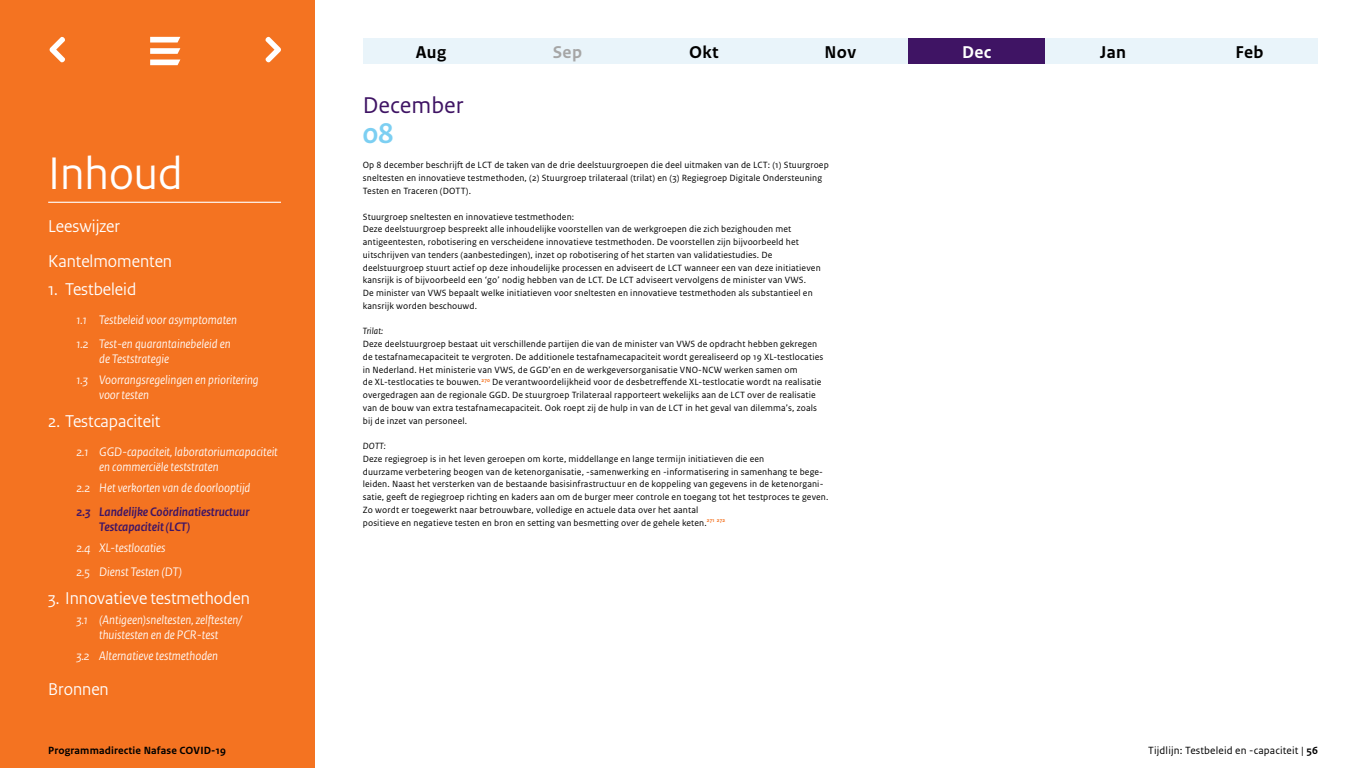
<style>
.page{position:relative;width:1366px;height:768px;background:#fff}
.page>*{position:absolute;margin:0;border:0;box-sizing:border-box;transform-origin:0 0}
.Kop_1{font:48px "Rijksoverheid Sans Heading";color:#fff}
.Plat{font:700 30px "Rijksoverheid Sans Heading";color:#7ccff2}
.Maand{font:24px "Rijksoverheid Sans Text";color:#3f1464}
.Kop_2_genummerd-1a{font:18px "Rijksoverheid Sans Heading";color:#fff}
.Kop_2{font:18px "Rijksoverheid Sans Heading";color:#fff}
.Maand_Zwart{font:700 18px "Rijksoverheid Sans Text";letter-spacing:.015em;color:#000}
.Maand_Grijs{font:700 18px "Rijksoverheid Sans Text";color:#a6a6a6}
.Maand_Wit{font:700 18px "Rijksoverheid Sans Text";color:#fff}
.Kop_2_subnummer{font:italic 13px/15px "Rijksoverheid Sans Heading";color:#fff}
.Kop_2_subnummer_Paar{font:italic 700 13px/15px "Rijksoverheid Sans Heading";color:#3f1464}
.t1{font:11px "Rijksoverheid Sans Text";letter-spacing:.015em;color:#000}
.t2{font:700 11px "Rijksoverheid Sans Text";letter-spacing:.015em;color:#000}
.Plat-2{font:9.5px/12.8px "Rijksoverheid Sans Text";letter-spacing:.015em;color:#000}
.s1{font-style:italic}
.s2{font-weight:700}
</style>
<div class="page">
<div style="left:0;top:0;width:315px;height:768px;background:#f47321"></div>
<hr style="left:48px;top:202px;width:233px;height:1px;background:#fff">
<svg style="left:150px;top:37px;width:30px;height:17px"></svg>
<svg style="left:150px;top:60px;width:30px;height:5px"></svg>
<svg style="left:49px;top:36px;width:16px;height:27px"></svg>
<svg style="left:265px;top:36px;width:16px;height:27px"></svg>
<div style="left:363px;top:38px;width:136px;height:26px;background:#e9f4fa"></div>
<div style="left:499px;top:38px;width:137px;height:26px;background:#e9f4fa"></div>
<div style="left:636px;top:38px;width:136px;height:26px;background:#e9f4fa"></div>
<div style="left:772px;top:38px;width:137px;height:26px;background:#e9f4fa"></div>
<div style="left:909px;top:38px;width:136px;height:26px;background:#3f1464"></div>
<div style="left:1045px;top:38px;width:136px;height:26px;background:#e9f4fa"></div>
<div style="left:1181px;top:38px;width:137px;height:26px;background:#e9f4fa"></div>
<h1 class="Kop_1" style="left:48px;top:146px;width:136px">Inhoud</h1>
<h2 class="Kop_2" style="left:48px;top:216px;width:73px">Leeswijzer</h2>
<h2 class="Kop_2" style="left:48px;top:251px;width:125px">Kantelmomenten</h2>
<h2 class="Kop_2_genummerd-1a" style="left:48px;top:279px;width:90px">1. Testbeleid</h2>
<h2 class="Kop_2_subnummer" style="left:77px;top:313px;width:162px">1.1 Testbeleid voor asymptomaten</h2>
<h2 class="Kop_2_subnummer" style="left:99px;top:337px;width:133px;text-indent:-23px">1.2 Test-en quarantainebeleid en de Teststrategie</h2>
<h2 class="Kop_2_subnummer" style="left:99px;top:373px;width:161px;text-indent:-23px">1.3 Voorrangsregelingen en prioritering voor testen</h2>
<h2 class="Kop_2_genummerd-1a" style="left:48px;top:411px;width:114px">2. Testcapaciteit</h2>
<h2 class="Kop_2_subnummer" style="left:99px;top:445px;width:180px;text-indent:-23px">2.1 GGD-capaciteit, laboratoriumcapaciteit en commerciële teststraten</h2>
<h2 class="Kop_2_subnummer" style="left:77px;top:481px;width:175px">2.2 Het verkorten van de doorlooptijd</h2>
<h2 class="Kop_2_subnummer_Paar" style="left:99px;top:505px;width:152px;text-indent:-23px">2.3 Landelijke Coördinatiestructuur<br>Testcapaciteit (LCT)</h2>
<h2 class="Kop_2_subnummer" style="left:77px;top:541px;width:91px">2.4 XL-testlocaties</h2>
<h2 class="Kop_2_subnummer" style="left:77px;top:565px;width:107px">2.5 Dienst Testen (DT)</h2>
<h2 class="Kop_2_genummerd-1a" style="left:48px;top:588px;width:203px">3. Innovatieve testmethoden</h2>
<h2 class="Kop_2_subnummer" style="left:77px;top:613px;width:167px;text-align:center">3.1 (Antigeen)sneltesten, zelftesten/ thuistesten en de PCR-test</h2>
<h2 class="Kop_2_subnummer" style="left:77px;top:649px;width:143px">3.2 Alternatieve testmethoden</h2>
<h2 class="Kop_2" style="left:48px;top:678px;width:62px">Bronnen</h2>
<p class="Maand_Zwart" style="left:416px;top:42px;width:32px">Aug</p>
<p class="Maand_Grijs" style="left:553px;top:42px;width:31px">Sep</p>
<p class="Maand_Zwart" style="left:689px;top:42px;width:31px">Okt</p>
<p class="Maand_Zwart" style="left:825px;top:42px;width:33px">Nov</p>
<p class="Maand_Wit" style="left:962px;top:42px;width:31px">Dec</p>
<p class="Maand_Zwart" style="left:1100px;top:42px;width:27px">Jan</p>
<p class="Maand_Zwart" style="left:1236px;top:42px;width:29px">Feb</p>
<h2 class="Maand" style="left:363px;top:91px;width:102px">December</h2>
<p class="Plat" style="left:363px;top:116px;width:32px">08</p>
<p class="Plat-2" style="left:363px;top:159px;width:467px">Op 8 december beschrijft de LCT de taken van de drie deelstuurgroepen die deel uitmaken van de LCT: (1) Stuurgroep sneltesten en innovatieve testmethoden, (2) Stuurgroep trilateraal (trilat) en (3) Regiegroep Digitale Ondersteuning<br>Testen en Traceren (DOTT).</p>
<p class="Plat-2" style="left:363px;top:210px;width:213px">Stuurgroep sneltesten en innovatieve testmethoden:</p>
<p class="Plat-2" style="left:363px;top:223px;width:430px">Deze deelstuurgroep bespreekt alle inhoudelijke voorstellen van de werkgroepen die zich bezighouden met</p>
<p class="Plat-2" style="left:363px;top:236px;width:438px">antigeentesten, robotisering en verscheidene innovatieve testmethoden. De voorstellen zijn bijvoorbeeld het</p>
<p class="Plat-2" style="left:363px;top:248px;width:411px">uitschrijven van tenders (aanbestedingen), inzet op robotisering of het starten van validatiestudies. De</p>
<p class="Plat-2" style="left:363px;top:261px;width:459px">deelstuurgroep stuurt actief op deze inhoudelijke processen en adviseert de LCT wanneer een van deze initiatieven kansrijk is of bijvoorbeeld een ‘go’ nodig hebben van de LCT. De LCT adviseert vervolgens de minister van VWS.</p>
<p class="Plat-2" style="left:363px;top:287px;width:451px">De minister van VWS bepaalt welke initiatieven voor sneltesten en innovatieve testmethoden als substantieel en kansrijk worden beschouwd.</p>
<p class="Plat-2" style="left:363px;top:325px;width:456px"><span class="s1">Trilat:<br></span>Deze deelstuurgroep bestaat uit verschillende partijen die van de minister van VWS de opdracht hebben gekregen</p>
<p class="Plat-2" style="left:363px;top:350px;width:462px">de testafnamecapaciteit te vergroten. De additionele testafnamecapaciteit wordt gerealiseerd op 19 XL-testlocaties</p>
<p class="Plat-2" style="left:363px;top:363px;width:436px">in Nederland. Het ministerie van VWS, de GGD’en en de werkgeversorganisatie VNO-NCW werken samen om</p>
<p class="Plat-2" style="left:363px;top:376px;width:460px">de XL-testlocaties te bouwen.<sup>270</sup> De verantwoordelijkheid voor de desbetreffende XL-testlocatie wordt na realisatie overgedragen aan de regionale GGD. De stuurgroep Trilateraal rapporteert wekelijks aan de LCT over de realisatie van de bouw van extra testafnamecapaciteit. Ook roept zij de hulp in van de LCT in het geval van dilemma’s, zoals</p>
<p class="Plat-2" style="left:363px;top:414px;width:106px">bij de inzet van personeel.</p>
<p class="Plat-2" style="left:363px;top:440px;width:403px"><span class="s1">DOTT:<br></span>Deze regiegroep is in het leven geroepen om korte, middellange en lange termijn initiatieven die een</p>
<p class="Plat-2" style="left:363px;top:465px;width:467px">duurzame verbetering beogen van de ketenorganisatie, -samenwerking en -informatisering in samenhang te bege&shy;leiden. Naast het versterken van de bestaande basisinfrastructuur en de koppeling van gegevens in de ketenorgani&shy;satie, geeft de regiegroep richting en kaders aan om de burger meer controle en toegang tot het testproces te geven.<br>Zo wordt er toegewerkt naar betrouwbare, volledige en actuele data over het aantal</p>
<p class="Plat-2" style="left:363px;top:516px;width:364px">positieve en negatieve testen en bron en setting van besmetting over de gehele keten.<sup>271</sup> <sup>272</sup></p>
<p class="t2" style="left:48px;top:744px;width:179px">Programmadirectie Nafase COVID-19</p>
<p class="t1" style="left:1148px;top:744px;width:171px">Tijdlijn: Testbeleid en -capaciteit | <span class="s2">56</span></p>
</div>
